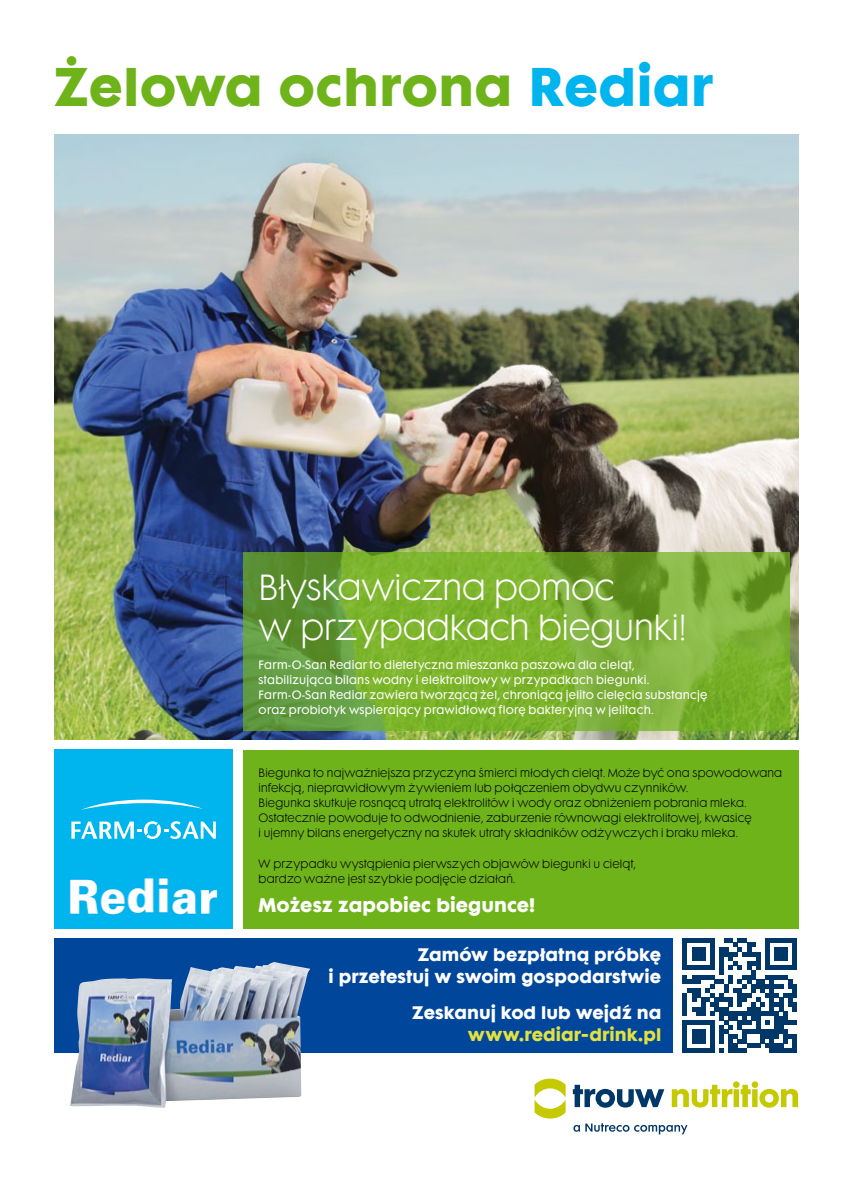
<style>
.page{position:relative;width:851px;height:1191px;background:#fff}
.page>*{position:absolute;margin:0;border:0;box-sizing:border-box;transform-origin:0 0}
.t1{font:49.65px "Futura Maxi PL Bold";letter-spacing:.01em;color:#6fb31b}
.t2{font:33.15px/39.8px "Futura Maxi PL Light";letter-spacing:-.005em;color:#fff}
.t3{font:18px "Futura Maxi PL Bold";letter-spacing:.005em;color:#fff}
.t4{font:16.5px/22px "Futura Maxi PL Bold";letter-spacing:.005em;color:#fff;text-align:right}
.t5{font:16.5px "Futura Maxi PL Bold";letter-spacing:.005em;color:#e2e141}
.t6{font:11.1px/15.1px "Futura Maxi PL Light";letter-spacing:.02em;color:#000}
.t7{font:11.1px/15.1px "Futura Maxi PL Book";letter-spacing:.02em;color:#fff}
.s1{color:#00b4ee}
</style>
<div class="page">
<hr style="left:850px;top:917px;width:1px;height:157px;background:#f0f5f8">
<hr style="left:850px;top:1072px;width:1px;height:39px;background:#0068ae">
<img style="left:54px;top:135px;width:744px;height:605px">
<div style="left:243px;top:749px;width:555px;height:179px;background:#6fb31b"></div>
<svg style="left:243px;top:552px;width:546px;height:179px;background:#76ab33"></svg>
<div style="left:54px;top:938px;width:618px;height:114px;background:#00469b"></div>
<img style="left:70px;top:962px;width:240px;height:145px">
<svg style="left:682px;top:938px;width:115px;height:114px"></svg>
<svg style="left:573px;top:1123px;width:114px;height:11px"></svg>
<svg style="left:534px;top:1078px;width:31px;height:40px"></svg>
<svg style="left:572px;top:1084px;width:92px;height:23px"></svg>
<svg style="left:671px;top:1081px;width:127px;height:26px"></svg>
<img style="left:54px;top:749px;width:179px;height:179px">
<div style="left:63px;top:776px;width:163px;height:78px;background:#00b4ee"></div>
<svg style="left:81px;top:799px;width:122px;height:11px"></svg>
<svg style="left:71px;top:821px;width:145px;height:18px"></svg>
<h1 class="t1" style="left:54px;top:54px;width:659px">Żelowa ochrona <span class="s1">Rediar</span></h1>
<h2 class="t2" style="left:258px;top:568px;width:429px">Błyskawiczna pomoc<br>w przypadkach biegunki!</h2>
<p class="t7" style="left:258px;top:657px;width:450px">Farm-O-San Rediar to dietetyczna mieszanka paszowa dla cieląt, stabilizująca bilans wodny i elektrolitowy w przypadkach biegunki.<br>Farm-O-San Rediar zawiera tworzącą żel, chroniącą jelito cielęcia substancję oraz probiotyk wspierający prawidłową florę bakteryjną w jelitach.</p>
<p class="t6" style="left:258px;top:765px;width:525px">Biegunka to najważniejsza przyczyna śmierci młodych cieląt. Może być ona spowodowana infekcją, nieprawidłowym żywieniem lub połączeniem obydwu czynników.<br>Biegunka skutkuje rosnącą utratą elektrolitów i wody oraz obniżeniem pobrania mleka.<br>Ostatecznie powoduje to odwodnienie, zaburzenie równowagi elektrolitowej, kwasicę<br>i ujemny bilans energetyczny na skutek utraty składników odżywczych i braku mleka.</p>
<p class="t6" style="left:258px;top:856px;width:379px">W przypadku wystąpienia pierwszych objawów biegunki u cieląt, bardzo ważne jest szybkie podjęcie działań.</p>
<h3 class="t3" style="left:258px;top:893px;width:278px">Możesz zapobiec biegunce!</h3>
<h3 class="t4" style="left:328px;top:944px;width:334px">Zamów bezpłatną próbkę<br>i przetestuj w swoim gospodarstwie</h3>
<h3 class="t4" style="left:412px;top:1002px;width:250px">Zeskanuj kod lub wejdź na</h3>
<h3 class="t5" style="left:468px;top:1024px;width:195px">www.rediar-drink.pl</h3>
</div>
